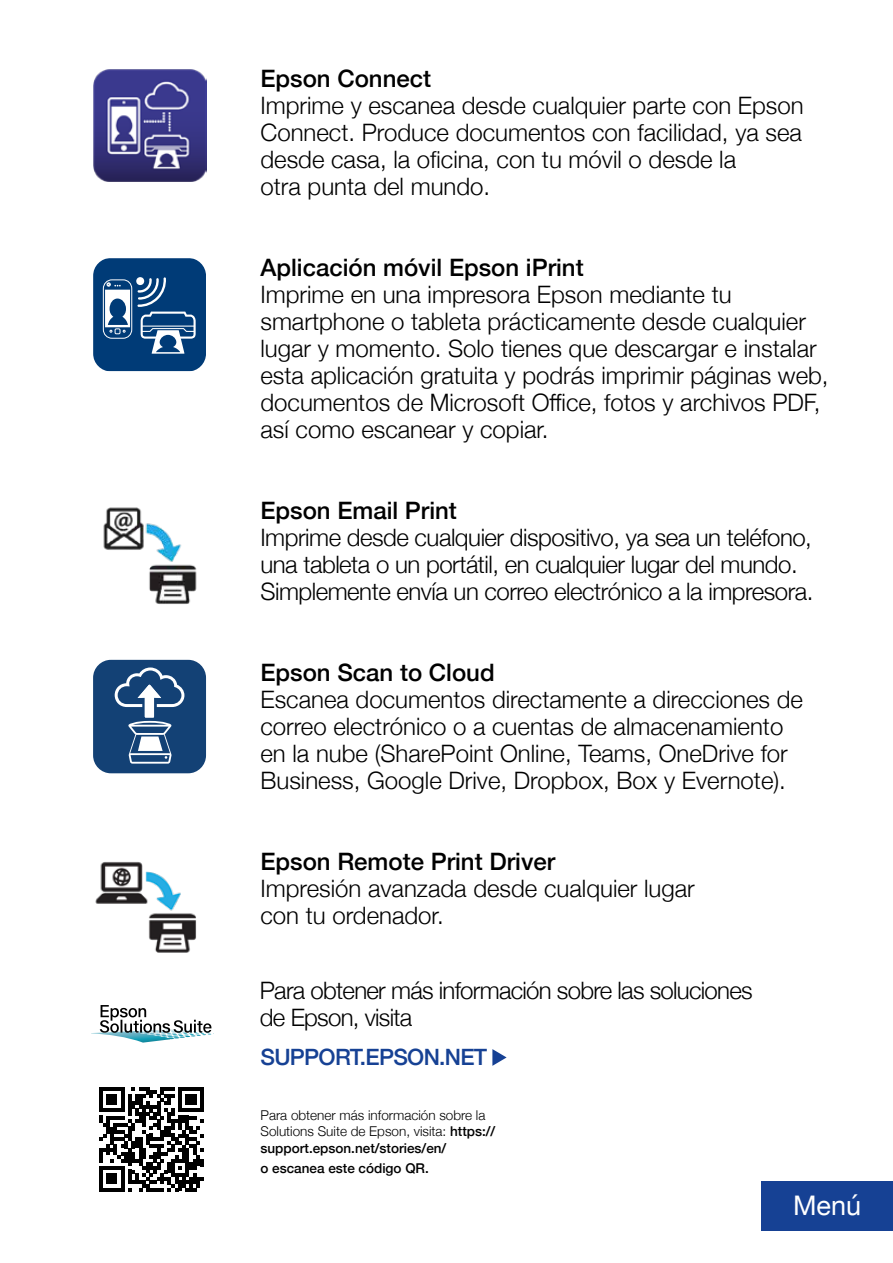
<style>
.page{position:relative;width:893px;height:1263px;background:#fff}
.page>*{position:absolute;margin:0;border:0;box-sizing:border-box;transform-origin:0 0}
.t1{font:27px "Helvetica Neue";color:#fff}
.t2{font:300 24px/27px "Helvetica Neue";color:#000}
.t3{font:300 24px/27px "Helvetica Neue";letter-spacing:-.02em;color:#000}
.t4{font:500 24px "Helvetica Neue";color:#000}
.t5{font:300 24px/27px "Helvetica Neue";letter-spacing:-.03em;color:#000}
.t6{font:500 22.5px "Helvetica Neue";letter-spacing:-.03em;color:#164194}
.t7{font:300 13.5px/16.5px "Helvetica Neue";color:#000}
.t8{font:500 13.5px "Helvetica Neue";color:#000}
.s1{font-weight:500}
</style>
<div class="page">
<img style="left:93px;top:69px;width:113px;height:113px">
<svg style="left:93px;top:258px;width:113px;height:113px;background:#295a8d"></svg>
<svg style="left:93px;top:660px;width:113px;height:113px;background:#355c89"></svg>
<img style="left:95px;top:861px;width:102px;height:92px">
<svg style="left:91px;top:1005px;width:121px;height:37px"></svg>
<div style="left:761px;top:1181px;width:132px;height:50px;background:#164194"></div>
<img style="left:103px;top:507px;width:94px;height:97px">
<svg style="left:99px;top:1087px;width:105px;height:104px"></svg>
<svg style="left:492px;top:1049px;width:15px;height:17px"></svg>
<p class="t4" style="left:260px;top:59px;width:172px">Epson Connect</p>
<p class="t2" style="left:260px;top:90px;width:545px">Imprime y escanea desde cualquier parte con Epson Connect. Produce documentos con facilidad, ya sea desde casa, la oficina, con tu móvil o desde la<br>otra punta del mundo.</p>
<p class="t4" style="left:260px;top:248px;width:325px">Aplicación móvil Epson iPrint</p>
<p class="t2" style="left:260px;top:279px;width:570px">Imprime en una impresora Epson mediante tu smartphone o tableta prácticamente desde cualquier lugar y momento. Solo tienes que descargar e instalar esta aplicación gratuita y podrás imprimir páginas web, documentos de Microsoft Office, fotos y archivos PDF, así como escanear y copiar.</p>
<p class="t4" style="left:260px;top:491px;width:198px">Epson Email Print</p>
<p class="t3" style="left:260px;top:522px;width:554px">Imprime desde cualquier dispositivo, ya sea un teléfono, una tableta o un portátil, en cualquier lugar del mundo.<br>Simplemente envía un correo electrónico a la impresora.</p>
<p class="t4" style="left:260px;top:653px;width:236px">Epson Scan to Cloud</p>
<p class="t2" style="left:260px;top:684px;width:544px">Escanea documentos directamente a direcciones de correo electrónico o a cuentas de almacenamiento en la nube (SharePoint Online, Teams, OneDrive for Business, Google Drive, Dropbox, Box y Evernote).</p>
<p class="t4" style="left:260px;top:842px;width:296px">Epson Remote Print Driver</p>
<p class="t2" style="left:260px;top:873px;width:436px">Impresión avanzada desde cualquier lugar con tu ordenador.</p>
<p class="t5" style="left:260px;top:975px;width:494px">Para obtener más información sobre las soluciones de Epson, visita</p>
<p class="t6" style="left:260px;top:1039px;width:228px">SUPPORT.EPSON.NET</p>
<p class="t7" style="left:261px;top:1105px;width:236px">Para obtener más información sobre la<br>Solutions Suite de Epson, visita: <span class="s1">https:// support.epson.net/stories/en/</span></p>
<p class="t8" style="left:261px;top:1158px;width:170px">o escanea este código QR.</p>
<p class="t1" style="left:793px;top:1186px;width:70px">Menú</p>
</div>
